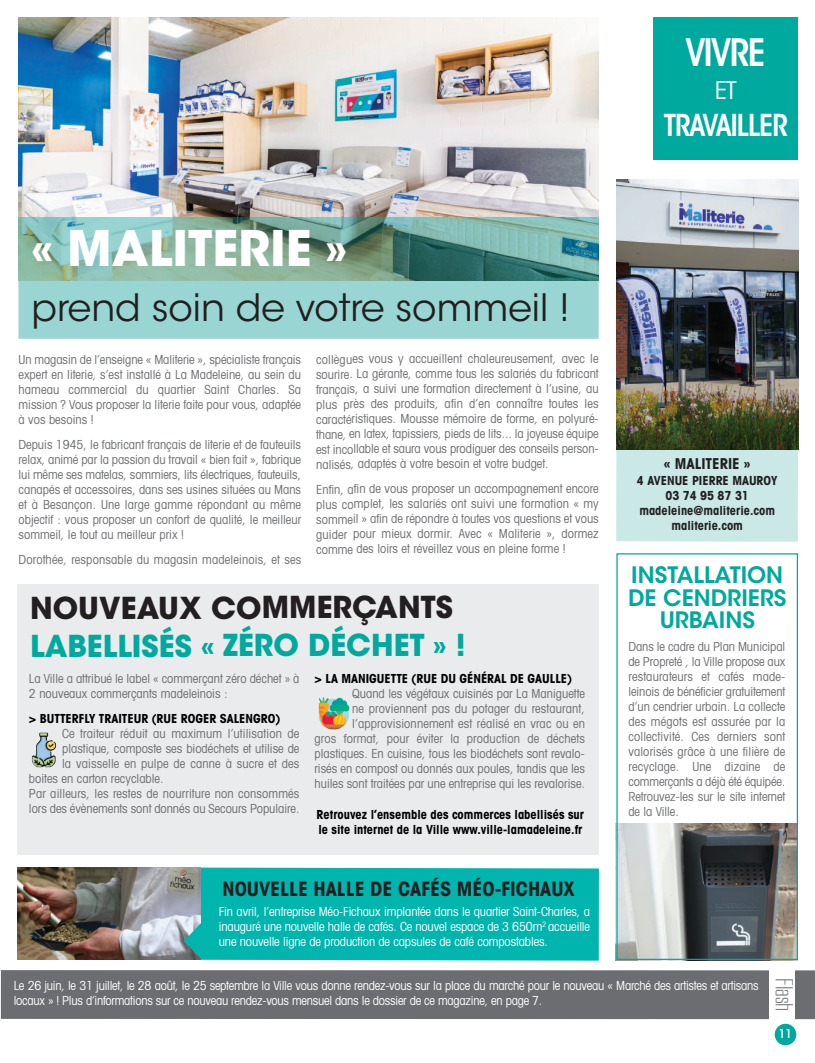
<style>
.page{position:relative;width:815px;height:1063px;background:#fff}
.page>*{position:absolute;margin:0;border:0;box-sizing:border-box;transform-origin:0 0}
.t1{font:700 48.75px "ITC Avant Garde Std";color:#fff}
.t2{font:37.5px "ITC Avant Garde Std";color:#231f20}
.t3{font:600 condensed 37.5px "ITC Avant Garde Std";letter-spacing:-.05em;color:#fff}
.t4{font:700 30px "ITC Avant Garde Std";letter-spacing:-.005em;color:#00a99e}
.t5{font:700 30px "ITC Avant Garde Std";letter-spacing:-.005em;color:#231f20}
.t6{font:600 condensed 30px "ITC Avant Garde Std";letter-spacing:-.05em;color:#fff}
.t7{font:condensed 24.88px "Avant Garde LT";color:#fff}
.t8{font:300 24.5px "RB No 2";color:#6c6d70}
.t9{font:600 22.5px/22.5px "ITC Avant Garde Std";color:#00a99e;text-align:center}
.t10{font:700 condensed 20px "Avant Garde LT";color:#231f20}
.t11{font:700 condensed 15px "Avant Garde LT";color:#231f20}
.t12{font:condensed 12.5px/15px "Avant Garde LT";color:#6c6d70;text-align:justify}
.t13{font:condensed 12.5px/15px "Avant Garde LT";letter-spacing:-.02em;color:#fff}
.t14{font:700 condensed 12.5px/15px "Avant Garde LT";color:#000}
.t15{font:700 condensed 12.5px/15px "Avant Garde LT";color:#231f20;text-align:center}
.t16{font:600 condensed 12px "ITC Avant Garde Std";color:#fff}
</style>
<div class="page">
<div style="left:17px;top:585px;width:582px;height:270px;background:#eaebec"></div>
<div style="left:616px;top:450px;width:182px;height:92px;background:#c9e8e6"></div>
<div style="left:775px;top:1024px;width:21px;height:21px;background:#00a99e;border-radius:50%"></div>
<div style="left:1px;top:970px;width:814px;height:49px;background:#6c6d70"></div>
<div style="left:769px;top:970px;width:26px;height:49px;background:#fff"></div>
<div style="left:654px;top:18px;width:144px;height:142px;background:#00a99e"></div>
<img style="left:616px;top:179px;width:182px;height:271px">
<img style="left:19px;top:18px;width:580px;height:200px">
<div style="left:18px;top:280px;width:581px;height:59px;background:#99d6d3"></div>
<hr style="left:18px;top:218px;width:1px;height:62px;background:#99d6d3">
<img style="left:19px;top:218px;width:580px;height:62px">
<img style="left:32px;top:733px;width:24px;height:34px">
<img style="left:319px;top:697px;width:30px;height:32px">
<div style="left:17px;top:867px;width:582px;height:94px;background:#00b5ae"></div>
<img style="left:18px;top:867px;width:182px;height:92px">
<img style="left:618px;top:824px;width:178px;height:134px">
<svg style="left:184px;top:923px;width:35px;height:36px"></svg>
<div style="left:616px;top:553px;width:182px;height:407px;border:1px solid #00a99e"></div>
<h2 class="t3" style="left:685px;top:38px;width:82px">VIVRE</h2>
<h3 class="t7" style="left:715px;top:81px;width:24px">ET</h3>
<h3 class="t6" style="left:663px;top:114px;width:126px">TRAVAILLER</h3>
<h1 class="t1" style="left:31px;top:221px;width:317px">« MALITERIE »</h1>
<h2 class="t2" style="left:31px;top:293px;width:540px">prend soin de votre sommeil !</h2>
<p class="t12" style="left:18px;top:353px;width:284px">Un magasin de l’enseigne « Maliterie », spécialiste français expert en literie, s’est installé à La Madeleine, au sein du hameau commercial du quartier Saint Charles. Sa mission ? Vous proposer la literie faite pour vous, adaptée à vos besoins !</p>
<p class="t12" style="left:19px;top:438px;width:284px">Depuis 1945, le fabricant français de literie et de fauteuils relax, animé par la passion du travail « bien fait », fabrique lui même ses matelas, sommiers, lits électriques, fauteuils, canapés et accessoires, dans ses usines situées au Mans et à Besançon. Une large gamme répondant au même objectif : vous proposer un confort de qualité, le meilleur sommeil, le tout au meilleur prix !</p>
<p class="t12" style="left:19px;top:553px;width:284px">Dorothée, responsable du magasin madeleinois, et ses</p>
<p class="t12" style="left:316px;top:353px;width:284px">collègues vous y accueillent chaleureusement, avec le sourire. La gérante, comme tous les salariés du fabricant français, a suivi une formation directement à l’usine, au plus près des produits, afin d’en connaître toutes les caractéristiques. Mousse mémoire de forme, en polyuré&shy;thane, en latex, tapissiers, pieds de lits... la joyeuse équipe est incollable et saura vous prodiguer des conseils person&shy;nalisés, adaptés à votre besoin et votre budget.</p>
<p class="t12" style="left:316px;top:483px;width:284px">Enfin, afin de vous proposer un accompagnement encore plus complet, les salariés ont suivi une formation « my sommeil » afin de répondre à toutes vos questions et vous guider pour mieux dormir. Avec « Maliterie », dormez comme des loirs et réveillez vous en pleine forme !</p>
<h3 class="t5" style="left:30px;top:591px;width:424px">NOUVEAUX COMMERÇANTS</h3>
<h3 class="t4" style="left:30px;top:629px;width:437px">LABELLISÉS « ZÉRO DÉCHET » !</h3>
<p class="t12" style="left:29px;top:672px;width:272px">La Ville a attribué le label « commerçant zéro déchet » à<br>2 nouveaux commerçants madeleinois :</p>
<p class="t14" style="left:29px;top:712px;width:253px">&gt; BUTTERFLY TRAITEUR (RUE ROGER SALENGRO)</p>
<p class="t12" style="left:62px;top:727px;width:239px">Ce traiteur réduit au maximum l’utilisation de</p>
<p class="t12" style="left:62px;top:742px;width:239px">plastique, composte ses biodéchets et utilise de</p>
<p class="t12" style="left:62px;top:757px;width:239px">la vaisselle en pulpe de canne à sucre et des</p>
<p class="t12" style="left:29px;top:772px;width:136px">boites en carton recyclable.</p>
<p class="t12" style="left:29px;top:787px;width:272px">Par ailleurs, les restes de nourriture non consommés</p>
<p class="t12" style="left:29px;top:802px;width:272px">lors des évènements sont donnés au Secours Populaire.</p>
<p class="t14" style="left:315px;top:672px;width:259px">&gt; LA MANIGUETTE (RUE DU GÉNÉRAL DE GAULLE)</p>
<p class="t12" style="left:315px;top:687px;width:272px;text-align:right">Quand les végétaux cuisinés par La Maniguette<br>ne proviennent pas du potager du restaurant, l’approvisionnement est réalisé en vrac ou en<br>gros format, pour éviter la production de déchets plastiques. En cuisine, tous les biodéchets sont revalo&shy;risés en compost ou donnés aux poules, tandis que les huiles sont traitées par une entreprise qui les revalorise.</p>
<p class="t14" style="left:317px;top:808px;width:269px">Retrouvez l’ensemble des commerces labellisés sur le site internet de la Ville www.ville-lamadeleine.fr</p>
<h3 class="t10" style="left:223px;top:881px;width:354px">NOUVELLE HALLE DE CAFÉS MÉO-FICHAUX</h3>
<p class="t13" style="left:219px;top:905px;width:373px;text-align:justify">Fin avril, l’entreprise Méo-Fichaux implantée dans le quartier Saint-Charles, a inauguré une nouvelle halle de cafés. Ce nouvel espace de 3 650m<sup>2</sup> accueille une nouvelle ligne de production de capsules de café compostables.</p>
<p class="t11" style="left:664px;top:458px;width:88px">« MALITERIE »</p>
<p class="t15" style="left:637px;top:474px;width:142px">4 AVENUE PIERRE MAUROY<br>03 74 95 87 31 madeleine@maliterie.com maliterie.com</p>
<h3 class="t9" style="left:628px;top:564px;width:160px">INSTALLATION<br>DE CENDRIERS<br>URBAINS</h3>
<p class="t12" style="left:628px;top:640px;width:158px">Dans le cadre du Plan Municipal de Propreté , la Ville propose aux restaurateurs et cafés made&shy;leinois de bénéficier gratuitement d’un cendrier urbain. La collecte des mégots est assurée par la collectivité. Ces derniers sont valorisés grâce à une filière de recyclage. Une dizaine de commerçants a déjà été équipée.<br>Retrouvez-les sur le site internet de la Ville.</p>
<p class="t13" style="left:14px;top:980px;width:747px">Le 26 juin, le 31 juillet, le 28 août, le 25 septembre la Ville vous donne rendez-vous sur la place du marché pour le nouveau « Marché des artistes et artisans locaux » ! Plus d’informations sur ce nouveau rendez-vous mensuel dans le dossier de ce magazine, en page 7.</p>
<h3 class="t8" style="left:793px;top:978px;width:35px;rotate:90deg">Flash</h3>
<p class="t16" style="left:779px;top:1029px;width:14px">11</p>
</div>
